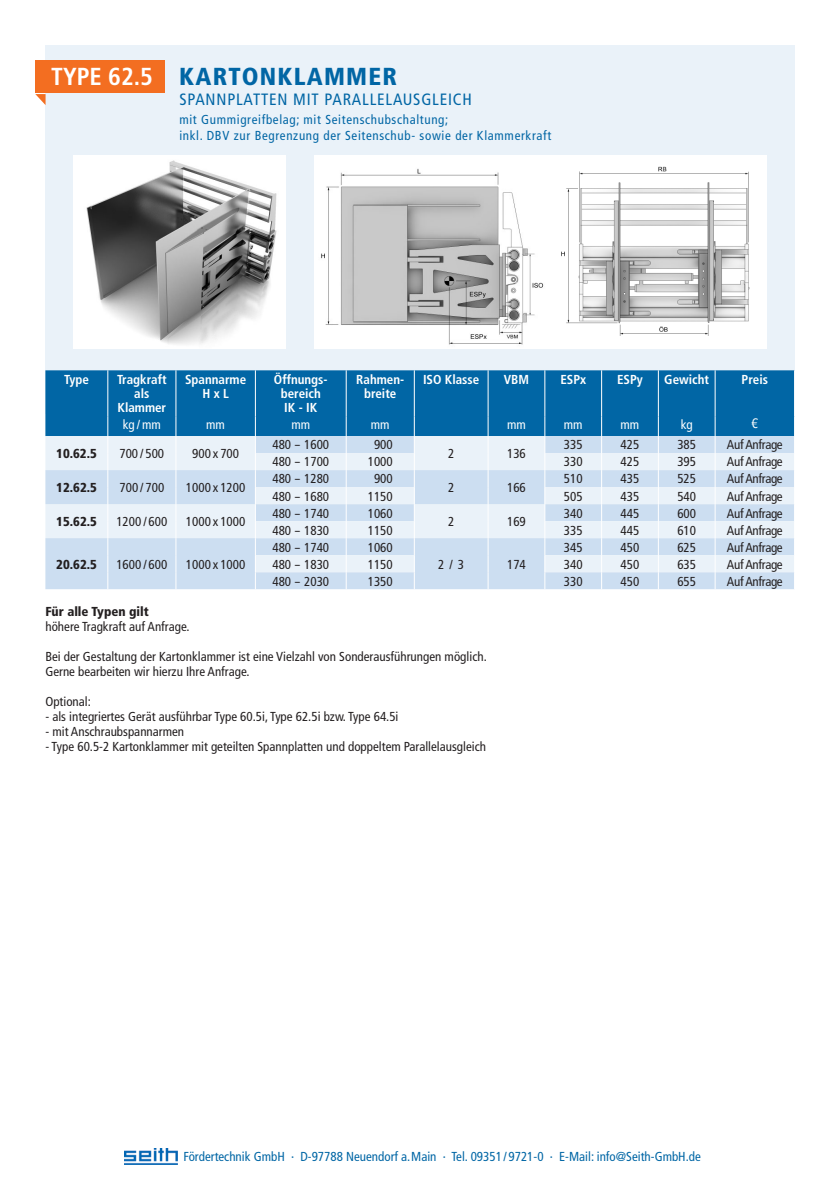
<style>
.page{position:relative;width:840px;height:1191px;background:#fff}
.page>*{position:absolute;margin:0;border:0;box-sizing:border-box;transform-origin:0 0}
.t1{font:900 condensed 24.6px "Frutiger LT Std";letter-spacing:.05em;color:#0166a5}
.t2{font:700 condensed 24.6px "Frutiger LT Std";color:#fff}
.t3{font:condensed 16.4px "Frutiger LT Std";letter-spacing:.05em;color:#0166a5}
.t4{font:condensed 13px/15px "Frutiger LT Std";color:#231f20}
.t5{font:700 condensed 13px/14px "Frutiger LT Std";color:#fff;text-align:center}
.t6{font:condensed 13px/16px "Frutiger LT Std";letter-spacing:.05em;color:#0166a5}
.t7{font:condensed 13px "Frutiger LT Std";letter-spacing:-.025em;color:#231f20}
.t8{font:condensed 13px "Frutiger LT Std";color:#0166a5}
.t9{font:900 condensed 13px "Frutiger LT Std";color:#231f20}
.t10{font:condensed 13px "Frutiger LT Std";color:#fff}
.t11{font:condensed 13px "Helvetica LT Std";color:#fff}
</style>
<div class="page">
<img style="left:124px;top:1148px;width:54px;height:16px">
<div style="left:45px;top:45px;width:749px;height:369px;background:#eaf2f9"></div>
<svg style="left:35px;top:94px;width:11px;height:11px"></svg>
<div style="left:35px;top:60px;width:130px;height:33px;background:#f36e21"></div>
<div style="left:45px;top:370px;width:748px;height:66px;background:#0166a5"></div>
<svg style="left:45px;top:436px;width:748px;height:153px;background:#d6e4f3"></svg>
<svg style="left:256px;top:453px;width:537px;height:119px;background:#dce9f5"></svg>
<hr style="left:107px;top:370px;width:1px;height:46px;background:#fff">
<hr style="left:175px;top:370px;width:1px;height:46px;background:#fff">
<hr style="left:255px;top:370px;width:1px;height:46px;background:#fff">
<hr style="left:345px;top:370px;width:1px;height:46px;background:#fff">
<hr style="left:413px;top:370px;width:1px;height:46px;background:#fff">
<hr style="left:487px;top:370px;width:1px;height:46px;background:#fff">
<hr style="left:544px;top:370px;width:1px;height:46px;background:#fff">
<hr style="left:600px;top:370px;width:1px;height:46px;background:#fff">
<hr style="left:657px;top:370px;width:1px;height:46px;background:#fff">
<hr style="left:714px;top:370px;width:1px;height:46px;background:#fff">
<hr style="left:793px;top:370px;width:1px;height:46px;background:#fff">
<svg style="left:107px;top:416px;width:1px;height:173px"></svg>
<svg style="left:175px;top:416px;width:1px;height:173px"></svg>
<svg style="left:255px;top:416px;width:1px;height:173px"></svg>
<svg style="left:345px;top:416px;width:1px;height:173px"></svg>
<svg style="left:413px;top:416px;width:1px;height:173px"></svg>
<svg style="left:487px;top:416px;width:1px;height:173px"></svg>
<svg style="left:544px;top:416px;width:1px;height:173px"></svg>
<svg style="left:600px;top:416px;width:1px;height:173px"></svg>
<svg style="left:657px;top:416px;width:1px;height:173px"></svg>
<svg style="left:714px;top:416px;width:1px;height:173px"></svg>
<svg style="left:793px;top:416px;width:1px;height:173px"></svg>
<img style="left:74px;top:155px;width:211px;height:194px">
<img style="left:548px;top:157px;width:217px;height:192px">
<img style="left:314px;top:155px;width:234px;height:194px">
<h1 class="t2" style="left:51px;top:62px;width:103px">TYPE 62.5</h1>
<h1 class="t1" style="left:179px;top:61px;width:219px">KARTONKLAMMER</h1>
<p class="t3" style="left:179px;top:90px;width:294px">SPANNPLATTEN MIT PARALLELAUSGLEICH</p>
<p class="t6" style="left:179px;top:112px;width:373px">mit Gummigreifbelag; mit Seitenschubschaltung;<br>inkl. DBV zur Begrenzung der Seitenschub- sowie der Klammerkraft</p>
<p class="t5" style="left:64px;top:373px;width:26px">Type</p>
<p class="t5" style="left:117px;top:373px;width:51px">Tragkraft als<br>Klammer</p>
<p class="t5" style="left:185px;top:373px;width:63px">Spannarme<br>H x L</p>
<p class="t5" style="left:274px;top:373px;width:55px">Öffnungs&shy;bereich<br>IK - IK</p>
<p class="t5" style="left:356px;top:373px;width:49px">Rahmen&shy;breite</p>
<p class="t5" style="left:423px;top:373px;width:58px">ISO Klasse</p>
<p class="t5" style="left:503px;top:373px;width:27px">VBM</p>
<p class="t5" style="left:560px;top:373px;width:27px">ESPx</p>
<p class="t5" style="left:616px;top:373px;width:27px">ESPy</p>
<p class="t5" style="left:664px;top:373px;width:46px">Gewicht</p>
<p class="t5" style="left:741px;top:373px;width:28px">Preis</p>
<p class="t10" style="left:123px;top:417px;width:40px">kg/mm</p>
<p class="t10" style="left:206px;top:417px;width:20px">mm</p>
<p class="t10" style="left:291px;top:417px;width:20px">mm</p>
<p class="t10" style="left:370px;top:417px;width:20px">mm</p>
<p class="t10" style="left:506px;top:417px;width:20px">mm</p>
<p class="t10" style="left:563px;top:417px;width:20px">mm</p>
<p class="t10" style="left:620px;top:417px;width:20px">mm</p>
<p class="t10" style="left:680px;top:417px;width:14px">kg</p>
<p class="t11" style="left:751px;top:415px;width:8px">€</p>
<p class="t9" style="left:56px;top:445px;width:42px">10.62.5</p>
<p class="t4" style="left:119px;top:446px;width:46px">700 / 500</p>
<p class="t4" style="left:192px;top:446px;width:48px">900 x 700</p>
<p class="t4" style="left:563px;top:437px;width:20px">335</p>
<p class="t4" style="left:620px;top:437px;width:20px">425</p>
<p class="t4" style="left:677px;top:437px;width:20px">385</p>
<p class="t7" style="left:726px;top:437px;width:57px">Auf Anfrage</p>
<p class="t4" style="left:272px;top:437px;width:58px">480 - 1600</p>
<p class="t4" style="left:374px;top:437px;width:20px">900</p>
<p class="t4" style="left:448px;top:446px;width:8px">2</p>
<p class="t4" style="left:507px;top:446px;width:20px">136</p>
<p class="t4" style="left:272px;top:454px;width:58px">480 - 1700</p>
<p class="t4" style="left:367px;top:454px;width:26px">1000</p>
<p class="t4" style="left:563px;top:454px;width:20px">330</p>
<p class="t4" style="left:620px;top:454px;width:20px">425</p>
<p class="t4" style="left:677px;top:454px;width:20px">395</p>
<p class="t7" style="left:726px;top:454px;width:57px">Auf Anfrage</p>
<p class="t9" style="left:56px;top:479px;width:42px">12.62.5</p>
<p class="t4" style="left:119px;top:480px;width:46px">700 / 700</p>
<p class="t4" style="left:186px;top:480px;width:61px">1000 x 1200</p>
<p class="t4" style="left:563px;top:471px;width:20px">510</p>
<p class="t4" style="left:620px;top:471px;width:20px">435</p>
<p class="t4" style="left:677px;top:471px;width:20px">525</p>
<p class="t7" style="left:726px;top:471px;width:57px">Auf Anfrage</p>
<p class="t4" style="left:272px;top:471px;width:58px">480 - 1280</p>
<p class="t4" style="left:374px;top:471px;width:20px">900</p>
<p class="t4" style="left:448px;top:480px;width:8px">2</p>
<p class="t4" style="left:507px;top:480px;width:20px">166</p>
<p class="t4" style="left:272px;top:488px;width:58px">480 - 1680</p>
<p class="t4" style="left:367px;top:488px;width:26px">1150</p>
<p class="t4" style="left:563px;top:488px;width:20px">505</p>
<p class="t4" style="left:620px;top:488px;width:20px">435</p>
<p class="t4" style="left:677px;top:488px;width:20px">540</p>
<p class="t7" style="left:726px;top:488px;width:57px">Auf Anfrage</p>
<p class="t9" style="left:56px;top:513px;width:42px">15.62.5</p>
<p class="t4" style="left:116px;top:514px;width:52px">1200 / 600</p>
<p class="t4" style="left:186px;top:514px;width:61px">1000 x 1000</p>
<p class="t4" style="left:563px;top:505px;width:20px">340</p>
<p class="t4" style="left:620px;top:505px;width:20px">445</p>
<p class="t4" style="left:677px;top:505px;width:20px">600</p>
<p class="t7" style="left:726px;top:505px;width:57px">Auf Anfrage</p>
<p class="t4" style="left:272px;top:505px;width:58px">480 - 1740</p>
<p class="t4" style="left:367px;top:505px;width:26px">1060</p>
<p class="t4" style="left:448px;top:514px;width:8px">2</p>
<p class="t4" style="left:507px;top:514px;width:20px">169</p>
<p class="t4" style="left:272px;top:522px;width:58px">480 - 1830</p>
<p class="t4" style="left:367px;top:522px;width:26px">1150</p>
<p class="t4" style="left:563px;top:522px;width:20px">335</p>
<p class="t4" style="left:620px;top:522px;width:20px">445</p>
<p class="t4" style="left:677px;top:522px;width:20px">610</p>
<p class="t7" style="left:726px;top:522px;width:57px">Auf Anfrage</p>
<p class="t4" style="left:272px;top:539px;width:58px">480 - 1740</p>
<p class="t4" style="left:367px;top:539px;width:26px">1060</p>
<p class="t4" style="left:563px;top:539px;width:20px">345</p>
<p class="t4" style="left:620px;top:539px;width:20px">450</p>
<p class="t4" style="left:677px;top:539px;width:20px">625</p>
<p class="t7" style="left:726px;top:539px;width:57px">Auf Anfrage</p>
<p class="t9" style="left:56px;top:556px;width:42px">20.62.5</p>
<p class="t4" style="left:116px;top:556px;width:52px">1600 / 600</p>
<p class="t4" style="left:186px;top:556px;width:61px">1000 x 1000</p>
<p class="t4" style="left:272px;top:556px;width:58px">480 - 1830</p>
<p class="t4" style="left:367px;top:556px;width:26px">1150</p>
<p class="t4" style="left:563px;top:556px;width:20px">340</p>
<p class="t4" style="left:620px;top:556px;width:20px">450</p>
<p class="t4" style="left:677px;top:556px;width:20px">635</p>
<p class="t7" style="left:726px;top:556px;width:57px">Auf Anfrage</p>
<p class="t4" style="left:272px;top:573px;width:58px">480 - 2030</p>
<p class="t4" style="left:367px;top:573px;width:26px">1350</p>
<p class="t4" style="left:563px;top:573px;width:20px">330</p>
<p class="t4" style="left:620px;top:573px;width:20px">450</p>
<p class="t4" style="left:677px;top:573px;width:20px">655</p>
<p class="t7" style="left:726px;top:573px;width:57px">Auf Anfrage</p>
<p class="t4" style="left:438px;top:556px;width:27px">2 / 3</p>
<p class="t4" style="left:507px;top:556px;width:20px">174</p>
<p class="t9" style="left:45px;top:604px;width:105px">Für alle Typen gilt</p>
<p class="t4" style="left:45px;top:619px;width:145px">höhere Tragkraft auf Anfrage.</p>
<p class="t4" style="left:45px;top:649px;width:442px">Bei der Gestaltung der Kartonklammer ist eine Vielzahl von Sonderausführungen möglich.<br>Gerne bearbeiten wir hierzu Ihre Anfrage.</p>
<p class="t4" style="left:45px;top:694px;width:47px">Optional:</p>
<p class="t4" style="left:45px;top:709px;width:354px">- als integriertes Gerät ausführbar Type 60.5i, Type 62.5i bzw. Type 64.5i</p>
<p class="t4" style="left:45px;top:724px;width:140px">- mit Anschraubspannarmen</p>
<p class="t4" style="left:45px;top:739px;width:442px">- Type 60.5-2 Kartonklammer mit geteilten Spannplatten und doppeltem Parallelausgleich</p>
<p class="t8" style="left:183px;top:1148px;width:518px">Fördertechnik GmbH · D-97788 Neuendorf a.Main · Tel. 09351 / 9721-0 · E-Mail: info@Seith-GmbH.de</p>
</div>
